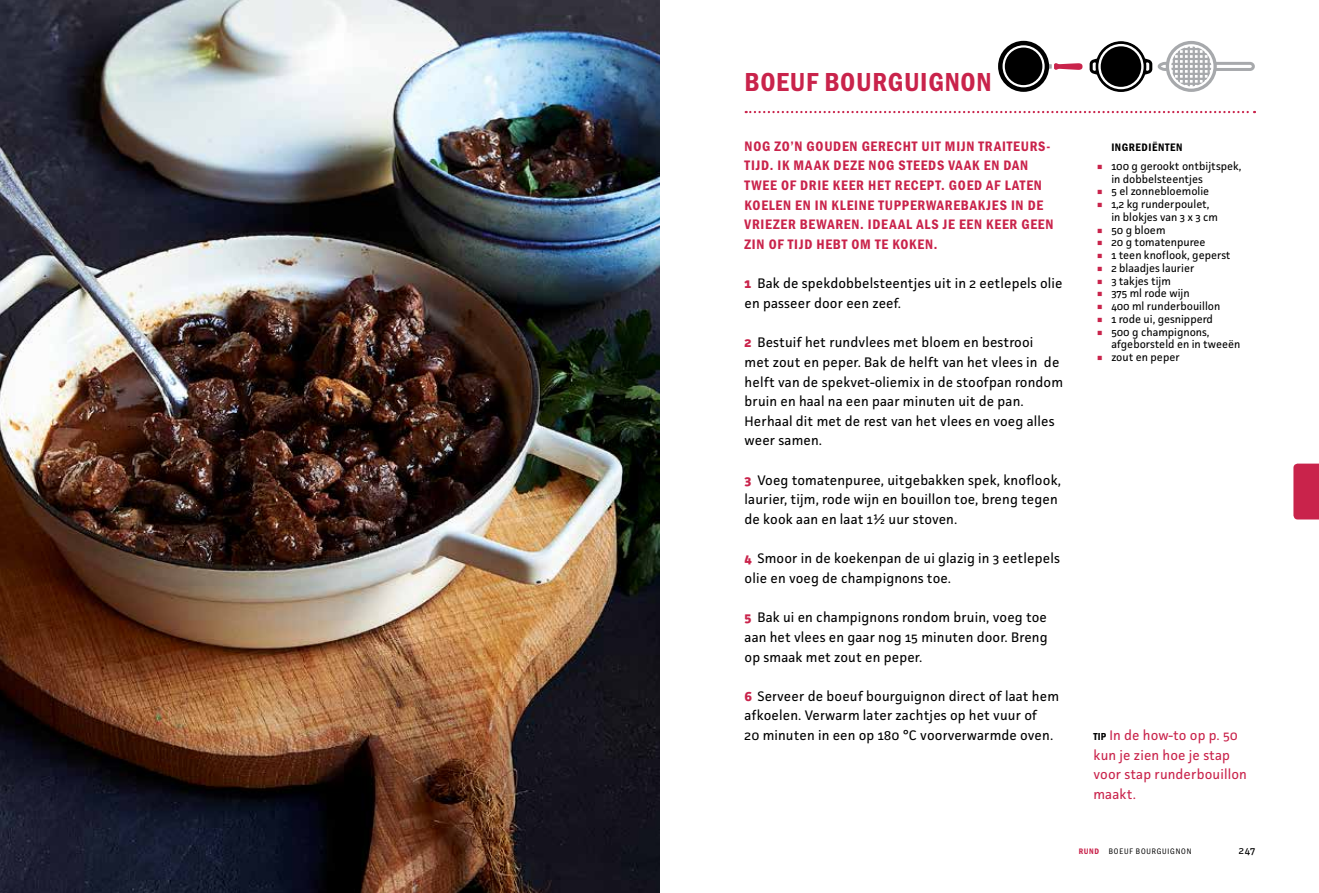
<style>
.page{position:relative;width:1319px;height:893px;background:#fff}
.page>*{position:absolute;margin:0;border:0;box-sizing:border-box;transform-origin:0 0}
.t1{font:39.15px "Franklin Gothic URW Con Boo";color:#c9234b;scale:1.15 1}
.t2{font:27px "Franklin Gothic URW Con Dem";letter-spacing:.025em;color:#c9234b}
.t3{font:14.25px/19.6px "Franklin Gothic URW Con Dem";letter-spacing:.05em;color:#c9234b}
.t4{font:13.8px/19.6px "Facit";letter-spacing:.01em;color:#000}
.t5{font:13.8px/19.6px "Facit";letter-spacing:.01em;color:#c9234b}
.t6{font:11.25px/12.8px "Facit";color:#000}
.t7{font:11.25px "Franklin Gothic URW Con Dem";letter-spacing:.05em;color:#000}
.t8{font:10.95px "Facit";color:#000}
.t9{font:8.25px "Franklin Gothic URW Con Boo";color:#000}
.t10{font:8.25px "Franklin Gothic URW Con Dem";color:#c9234b}
.s1{font-weight:700;font-size:14.1px;color:#c9234b}
.s2{font-family:"Franklin Gothic URW Con Dem";font-size:10.5px;color:#000}
.s3{font-family:"Franklin Gothic URW Con Boo";color:#000}
</style>
<div class="page">
<svg style="left:1293px;top:464px;width:25px;height:55px"></svg>
<img style="left:0;top:0;width:659px;height:893px">
<svg style="left:745px;top:111px;width:509px;height:2px"></svg>
<svg style="left:1046px;top:41px;width:209px;height:51px"></svg>
<svg style="left:997px;top:41px;width:51px;height:51px;background:#1c1c1c"></svg>
<div style="left:1002px;top:45px;width:42px;height:42px;border:2px solid #fff;border-radius:50%"></div>
<h2 class="t2" style="left:744px;top:64px;width:248px">BOEUF BOURGUIGNON</h2>
<p class="t3" style="left:744px;top:136px;width:310px">NOG ZO’N GOUDEN GERECHT UIT MIJN TRAITEURS-TIJD. IK MAAK DEZE NOG STEEDS VAAK EN DAN TWEE OF DRIE KEER HET RECEPT. GOED AF LATEN KOELEN EN IN KLEINE TUPPERWAREBAKJES IN DE VRIEZER BEWAREN. IDEAAL ALS JE EEN KEER GEEN ZIN OF TIJD HEBT OM TE KOKEN.</p>
<p class="t4" style="left:744px;top:273px;width:319px"><span class="s1">1</span> Bak de spekdobbelsteentjes uit in 2 eetlepels olie en passeer door een zeef.</p>
<p class="t4" style="left:744px;top:332px;width:320px"><span class="s1">2</span> Bestuif het rundvlees met bloem en bestrooi<br>met zout en peper. Bak de helft van het vlees in de helft van de spekvet-oliemix in de stoofpan rondom bruin en haal na een paar minuten uit de pan.<br>Herhaal dit met de rest van het vlees en voeg alles weer samen.</p>
<p class="t4" style="left:744px;top:470px;width:318px"><span class="s1">3</span> Voeg tomatenpuree, uitgebakken spek, knoflook, laurier, tijm, rode wijn en bouillon toe, breng tegen de kook aan en laat 1½ uur stoven.</p>
<p class="t4" style="left:744px;top:548px;width:317px"><span class="s1">4</span> Smoor in de koekenpan de ui glazig in 3 eetlepels olie en voeg de champignons toe.</p>
<p class="t4" style="left:744px;top:607px;width:304px;text-align:justify"><span class="s1">5</span> Bak ui en champignons rondom bruin, voeg toe aan het vlees en gaar nog 15 minuten door. Breng op smaak met zout en peper.</p>
<p class="t4" style="left:744px;top:686px;width:316px"><span class="s1">6</span> Serveer de boeuf bourguignon direct of laat hem afkoelen. Verwarm later zachtjes op het vuur of<br>20 minuten in een op 180 °C voorverwarmde oven.</p>
<p class="t7" style="left:1111px;top:140px;width:73px">INGREDIËNTEN</p>
<h1 class="t1" style="left:1094px;top:140px;width:11px">·</h1>
<p class="t6" style="left:1111px;top:159px;width:132px">100 g gerookt ontbijtspek, in dobbelsteentjes</p>
<h1 class="t1" style="left:1094px;top:165px;width:11px">·</h1>
<p class="t6" style="left:1111px;top:185px;width:99px">5 el zonnebloemolie</p>
<h1 class="t1" style="left:1094px;top:178px;width:11px">·</h1>
<p class="t6" style="left:1111px;top:198px;width:108px">1,2 kg runderpoulet, in blokjes van 3 x 3 cm</p>
<h1 class="t1" style="left:1094px;top:204px;width:11px">·</h1>
<p class="t6" style="left:1111px;top:223px;width:56px">50 g bloem</p>
<h1 class="t1" style="left:1094px;top:216px;width:11px">·</h1>
<p class="t6" style="left:1111px;top:236px;width:96px">20 g tomatenpuree</p>
<h1 class="t1" style="left:1094px;top:229px;width:11px">·</h1>
<p class="t6" style="left:1111px;top:249px;width:121px">1 teen knoflook, geperst</p>
<h1 class="t1" style="left:1094px;top:242px;width:11px">·</h1>
<p class="t6" style="left:1111px;top:261px;width:85px">2 blaadjes laurier</p>
<h1 class="t1" style="left:1094px;top:255px;width:11px">·</h1>
<p class="t6" style="left:1111px;top:274px;width:61px">3 takjes tijm</p>
<h1 class="t1" style="left:1094px;top:267px;width:11px">·</h1>
<p class="t6" style="left:1111px;top:287px;width:80px">375 ml rode wijn</p>
<h1 class="t1" style="left:1094px;top:280px;width:11px">·</h1>
<p class="t6" style="left:1111px;top:300px;width:110px">400 ml runderbouillon</p>
<h1 class="t1" style="left:1094px;top:293px;width:11px">·</h1>
<p class="t6" style="left:1111px;top:312px;width:103px">1 rode ui, gesnipperd</p>
<h1 class="t1" style="left:1094px;top:306px;width:11px">·</h1>
<p class="t6" style="left:1111px;top:325px;width:130px">500 g champignons, afgeborsteld en in tweeën</p>
<h1 class="t1" style="left:1094px;top:331px;width:11px">·</h1>
<p class="t6" style="left:1111px;top:351px;width:70px">zout en peper</p>
<p class="t5" style="left:1093px;top:725px;width:155px"><span class="s2">tip</span> In de how-to op p. 50 kun je zien hoe je stap voor stap runderbouillon maakt.</p>
<p class="t10" style="left:1078px;top:846px;width:41px">RUND <span class="s3">BOEU</span></p>
<p class="t9" style="left:1129px;top:846px;width:13px">F BOURGUIGNON</p>
<p class="t8" style="left:1238px;top:843px;width:18px">247</p>
</div>
